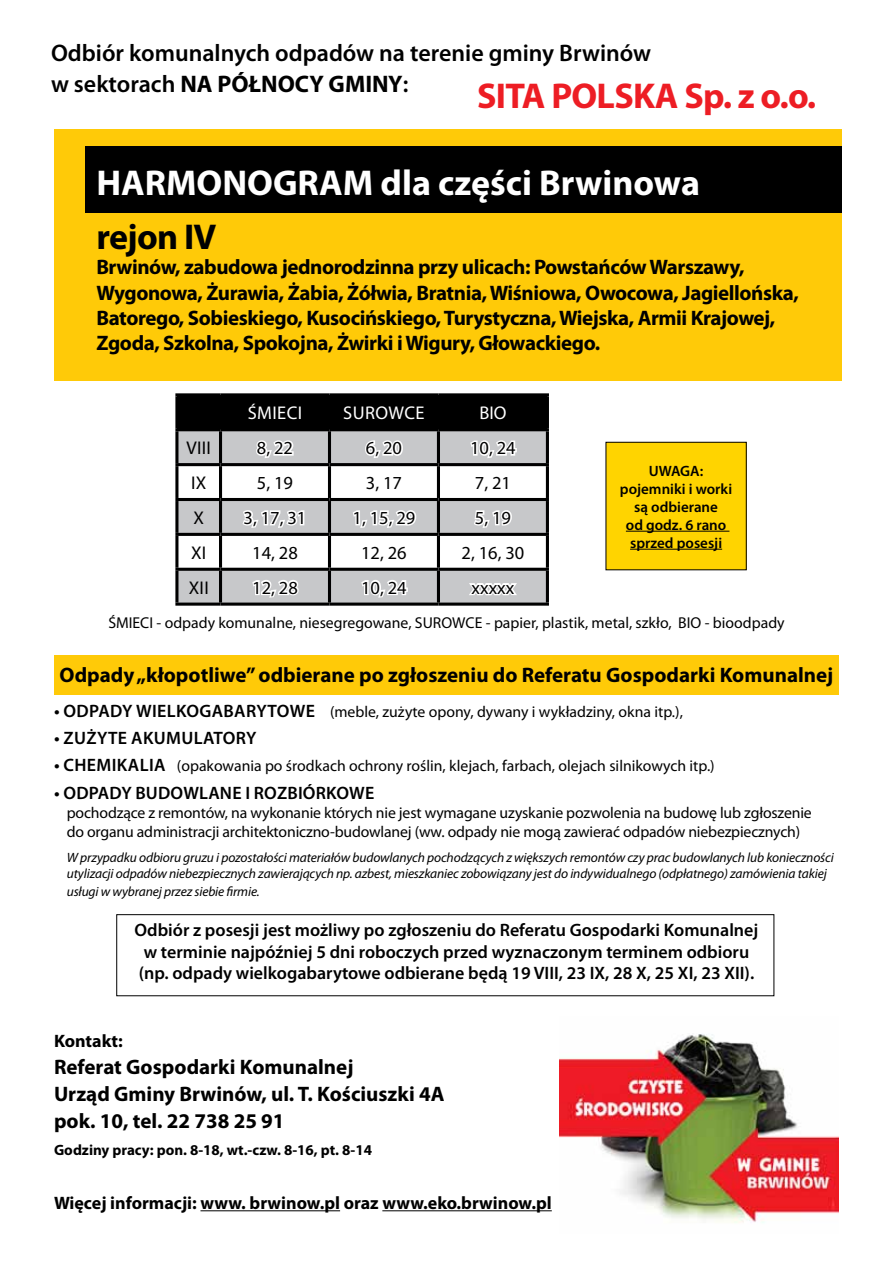
<style>
.page{position:relative;width:893px;height:1263px;background:#fff}
.page>*{position:absolute;margin:0;border:0;box-sizing:border-box;transform-origin:0 0}
.t1{font:700 36px "Myriad Pro";color:#fff}
.t2{font:700 36px "Myriad Pro";letter-spacing:-.02em;color:#ed1d24}
.t3{font:700 36px "Myriad Pro";letter-spacing:-.02em;color:#000}
.t4{font:600 24px/31.5px "Myriad Pro";color:#000}
.t5{font:700 21px/25.2px "Myriad Pro";letter-spacing:-.02em;color:#000}
.t6{font:700 21px/27px "Myriad Pro";color:#000}
.t7{font:18.45px "Myriad Pro";color:#000}
.t8{font:18.45px "Myriad Pro";letter-spacing:.02em;color:#fff}
.t9{font:600 18px/21.6px "Myriad Pro";color:#000}
.t10{font:700 18px "Myriad Pro";color:#000}
.t11{font:600 18px "Myriad Pro";letter-spacing:.02em;color:#000}
.t12{font:15.75px/18.9px "Myriad Pro";letter-spacing:-.01em;color:#000}
.t13{font:600 15px "Myriad Pro";color:#000}
.t14{font:700 15px "Myriad Pro";color:#000}
.t15{font:italic 13.5px/16.2px "Myriad Pro";letter-spacing:-.01em;color:#000}
.s1{font-weight:700}
.s2{font-weight:600;font-size:18px}
</style>
<div class="page">
<div style="left:116px;top:914px;width:658px;height:82px;border:1px solid #000"></div>
<img style="left:559px;top:1034px;width:279px;height:189px">
<div style="left:54px;top:129px;width:788px;height:252px;background:#ffca08"></div>
<div style="left:86px;top:146px;width:756px;height:67px;background:#000"></div>
<svg style="left:178px;top:460px;width:368px;height:143px;fill:#c7c8ca"></svg>
<hr style="left:175px;top:393px;width:46px;height:3px;background:#000">
<hr style="left:175px;top:396px;width:3px;height:32px;background:#000">
<hr style="left:221px;top:393px;width:108px;height:3px;background:#000">
<hr style="left:329px;top:393px;width:109px;height:3px;background:#000">
<hr style="left:438px;top:393px;width:111px;height:3px;background:#000">
<hr style="left:546px;top:396px;width:3px;height:32px;background:#000">
<hr style="left:175px;top:428px;width:46px;height:3px;background:#000">
<hr style="left:175px;top:431px;width:3px;height:32px;background:#000">
<hr style="left:219px;top:431px;width:3px;height:32px;background:#000">
<hr style="left:328px;top:431px;width:3px;height:32px;background:#000">
<hr style="left:438px;top:428px;width:111px;height:3px;background:#000">
<hr style="left:437px;top:431px;width:3px;height:32px;background:#000">
<hr style="left:546px;top:431px;width:3px;height:32px;background:#000">
<hr style="left:175px;top:463px;width:46px;height:3px;background:#000">
<hr style="left:175px;top:466px;width:3px;height:32px;background:#000">
<hr style="left:221px;top:463px;width:108px;height:3px;background:#000">
<hr style="left:219px;top:466px;width:3px;height:32px;background:#000">
<hr style="left:329px;top:463px;width:109px;height:3px;background:#000">
<hr style="left:328px;top:466px;width:3px;height:32px;background:#000">
<hr style="left:438px;top:463px;width:111px;height:3px;background:#000">
<hr style="left:437px;top:466px;width:3px;height:32px;background:#000">
<hr style="left:546px;top:466px;width:3px;height:32px;background:#000">
<hr style="left:175px;top:498px;width:46px;height:3px;background:#000">
<hr style="left:175px;top:501px;width:3px;height:32px;background:#000">
<hr style="left:221px;top:498px;width:108px;height:3px;background:#000">
<hr style="left:219px;top:501px;width:3px;height:32px;background:#000">
<hr style="left:329px;top:498px;width:109px;height:3px;background:#000">
<hr style="left:328px;top:501px;width:3px;height:32px;background:#000">
<hr style="left:438px;top:498px;width:111px;height:3px;background:#000">
<hr style="left:437px;top:501px;width:3px;height:32px;background:#000">
<hr style="left:546px;top:501px;width:3px;height:32px;background:#000">
<hr style="left:175px;top:533px;width:46px;height:3px;background:#000">
<hr style="left:175px;top:536px;width:3px;height:32px;background:#000">
<hr style="left:221px;top:533px;width:108px;height:3px;background:#000">
<hr style="left:219px;top:536px;width:3px;height:32px;background:#000">
<hr style="left:329px;top:533px;width:109px;height:3px;background:#000">
<hr style="left:328px;top:536px;width:3px;height:32px;background:#000">
<hr style="left:438px;top:533px;width:111px;height:3px;background:#000">
<hr style="left:437px;top:536px;width:3px;height:32px;background:#000">
<hr style="left:546px;top:536px;width:3px;height:32px;background:#000">
<hr style="left:175px;top:568px;width:46px;height:3px;background:#000">
<hr style="left:175px;top:571px;width:3px;height:32px;background:#000">
<hr style="left:221px;top:568px;width:108px;height:3px;background:#000">
<hr style="left:219px;top:571px;width:3px;height:32px;background:#000">
<hr style="left:329px;top:568px;width:109px;height:3px;background:#000">
<hr style="left:328px;top:571px;width:3px;height:32px;background:#000">
<hr style="left:438px;top:568px;width:111px;height:3px;background:#000">
<hr style="left:437px;top:571px;width:3px;height:32px;background:#000">
<hr style="left:546px;top:571px;width:3px;height:32px;background:#000">
<hr style="left:175px;top:603px;width:46px;height:3px;background:#000">
<hr style="left:221px;top:603px;width:108px;height:3px;background:#000">
<hr style="left:329px;top:603px;width:109px;height:3px;background:#000">
<hr style="left:438px;top:603px;width:111px;height:3px;background:#000">
<svg style="left:177px;top:396px;width:370px;height:64px;background:#595a5a"></svg>
<svg style="left:250px;top:466px;width:50px;height:32px"></svg>
<svg style="left:358px;top:468px;width:49px;height:30px"></svg>
<svg style="left:467px;top:468px;width:47px;height:30px"></svg>
<svg style="left:351px;top:508px;width:67px;height:22px"></svg>
<svg style="left:472px;top:508px;width:42px;height:22px"></svg>
<svg style="left:240px;top:508px;width:66px;height:60px"></svg>
<svg style="left:458px;top:543px;width:69px;height:22px"></svg>
<svg style="left:251px;top:578px;width:49px;height:22px"></svg>
<svg style="left:356px;top:538px;width:56px;height:62px"></svg>
<svg style="left:466px;top:578px;width:54px;height:22px"></svg>
<hr style="left:200px;top:1210px;width:140px;height:1px;background:#000">
<hr style="left:382px;top:1210px;width:170px;height:1px;background:#000">
<div style="left:54px;top:655px;width:785px;height:39px;background:#ffca08"></div>
<div style="left:606px;top:442px;width:140px;height:128px;background:#ffd400"></div>
<hr style="left:626px;top:531px;width:103px;height:1px;background:#000">
<hr style="left:630px;top:549px;width:92px;height:1px;background:#000">
<h2 class="t4" style="left:51px;top:36px;width:602px">Odbiór komunalnych odpadów na terenie gminy Brwinów w sektorach <span class="s1">NA PÓŁNOCY GMINY</span>:</h2>
<h1 class="t2" style="left:477px;top:72px;width:340px">SITA POLSKA Sp. z o.o.</h1>
<h1 class="t1" style="left:96px;top:160px;width:605px">HARMONOGRAM dla części Brwinowa</h1>
<h1 class="t3" style="left:96px;top:214px;width:122px">rejon IV</h1>
<p class="t5" style="left:96px;top:254px;width:704px">Brwinów, zabudowa jednorodzinna przy ulicach: Powstańców Warszawy, Wygonowa, Żurawia, Żabia, Żółwia, Bratnia, Wiśniowa, Owocowa, Jagiellońska, Batorego, Sobieskiego, Kusocińskiego, Turystyczna, Wiejska, Armii Krajowej, Zgoda, Szkolna, Spokojna, Żwirki i Wigury, Głowackiego.</p>
<p class="t8" style="left:248px;top:402px;width:56px">śmieci</p>
<p class="t8" style="left:343px;top:402px;width:83px">surowce</p>
<p class="t8" style="left:479px;top:402px;width:19px">BIO</p>
<p class="t7" style="left:186px;top:437px;width:16px">VIII</p>
<p class="t7" style="left:257px;top:436px;width:38px">8, 22</p>
<p class="t7" style="left:366px;top:436px;width:38px">6, 20</p>
<p class="t7" style="left:470px;top:436px;width:47px">10, 24</p>
<p class="t7" style="left:191px;top:471px;width:17px">IX</p>
<p class="t7" style="left:257px;top:471px;width:38px">5, 19</p>
<p class="t7" style="left:366px;top:471px;width:38px">3, 17</p>
<p class="t7" style="left:475px;top:471px;width:38px">7, 21</p>
<p class="t7" style="left:193px;top:506px;width:12px">X</p>
<p class="t7" style="left:244px;top:506px;width:64px">3, 17, 31</p>
<p class="t7" style="left:353px;top:506px;width:64px">1, 15, 29</p>
<p class="t7" style="left:475px;top:506px;width:38px">5, 19</p>
<p class="t7" style="left:191px;top:541px;width:17px">Xi</p>
<p class="t7" style="left:252px;top:541px;width:47px">14, 28</p>
<p class="t7" style="left:361px;top:541px;width:47px">12, 26</p>
<p class="t7" style="left:462px;top:541px;width:64px">2, 16, 30</p>
<p class="t7" style="left:189px;top:576px;width:22px">Xii</p>
<p class="t7" style="left:252px;top:576px;width:47px">12, 28</p>
<p class="t7" style="left:361px;top:576px;width:47px">10, 24</p>
<p class="t7" style="left:472px;top:576px;width:44px">xxxxx</p>
<p class="t13" style="left:649px;top:461px;width:12px">UWA</p>
<p class="t13" style="left:680px;top:461px;width:25px">GA:</p>
<p class="t13" style="left:620px;top:479px;width:114px">pojemniki i worki</p>
<p class="t13" style="left:634px;top:497px;width:85px">są odbierane</p>
<p class="t13" style="left:626px;top:515px;width:102px">od godz. 6 rano</p>
<p class="t13" style="left:630px;top:533px;width:94px">sprzed posesji</p>
<p class="t12" style="left:108px;top:613px;width:9px">ŚMIECI</p>
<p class="t12" style="left:157px;top:613px;width:269px">- odpady komunalne, niesegregowane, SUROWCE</p>
<p class="t12" style="left:486px;top:613px;width:300px">- papier, plastik, metal, szkło, BIO - bioodpady</p>
<h3 class="t6" style="left:60px;top:661px;width:775px">Odpady „kłopotliwe” odbierane po zgłoszeniu do Referatu Gospodarki Komunalnej</h3>
<p class="t12" style="left:54px;top:702px;width:630px"><span class="s2">• odpady wielkogabarytowe</span> (meble, zużyte opony, dywany i wykładziny, okna itp.),</p>
<p class="t11" style="left:54px;top:726px;width:204px">• zużyte akumulatory</p>
<p class="t12" style="left:54px;top:756px;width:662px"><span class="s2">• chemikalia</span> (opakowania po środkach ochrony roślin, klejach, farbach, olejach silnikowych itp.)</p>
<p class="t9" style="left:54px;top:782px;width:322px">• odpady Budowlane i rozbiórkowe</p>
<p class="t12" style="left:67px;top:803px;width:746px">pochodzące z remontów, na wykonanie których nie jest wymagane uzyskanie pozwolenia na budowę lub zgłoszenie do organu administracji architektoniczno-budowlanej (ww. odpady nie mogą zawierać odpadów niebezpiecznych)</p>
<p class="t15" style="left:67px;top:849px;width:769px">W przypadku odbioru gruzu i pozostałości materiałów budowlanych pochodzących z większych remontów czy prac budowlanych lub konieczności utylizacji odpadów niebezpiecznych zawierających np. azbest, mieszkaniec zobowiązany jest do indywidualnego (odpłatnego) zamówienia takiej</p>
<p class="t15" style="left:67px;top:883px;width:194px">usługi w wybranej przez siebie firmie.</p>
<p class="t9" style="left:135px;top:919px;width:625px">Odbiór z posesji jest możliwy po zgłoszeniu do Referatu Gospodarki Komunalnej w terminie najpóźniej 5 dni roboczych przed wyznaczonym terminem odbioru (np. odpady wielkogabarytowe odbierane będą 19 VIII, 23 IX, 28 X, 25 XI, 23 XII).</p>
<p class="t10" style="left:54px;top:1029px;width:70px">Kontakt:</p>
<h3 class="t6" style="left:54px;top:1053px;width:392px">Referat Gospodarki Komunalnej<br>Urząd Gminy Brwinów, ul. T. Kościuszki 4A pok. 10, tel. 22 738 25 91</h3>
<p class="t14" style="left:54px;top:1140px;width:319px">Godziny pracy: pon. 8-18, wt.-czw. 8-16, pt. 8-14</p>
<p class="t10" style="left:54px;top:1191px;width:499px">Więcej informacji: www. brwinow.pl oraz www.eko.brwinow.pl</p>
</div>
